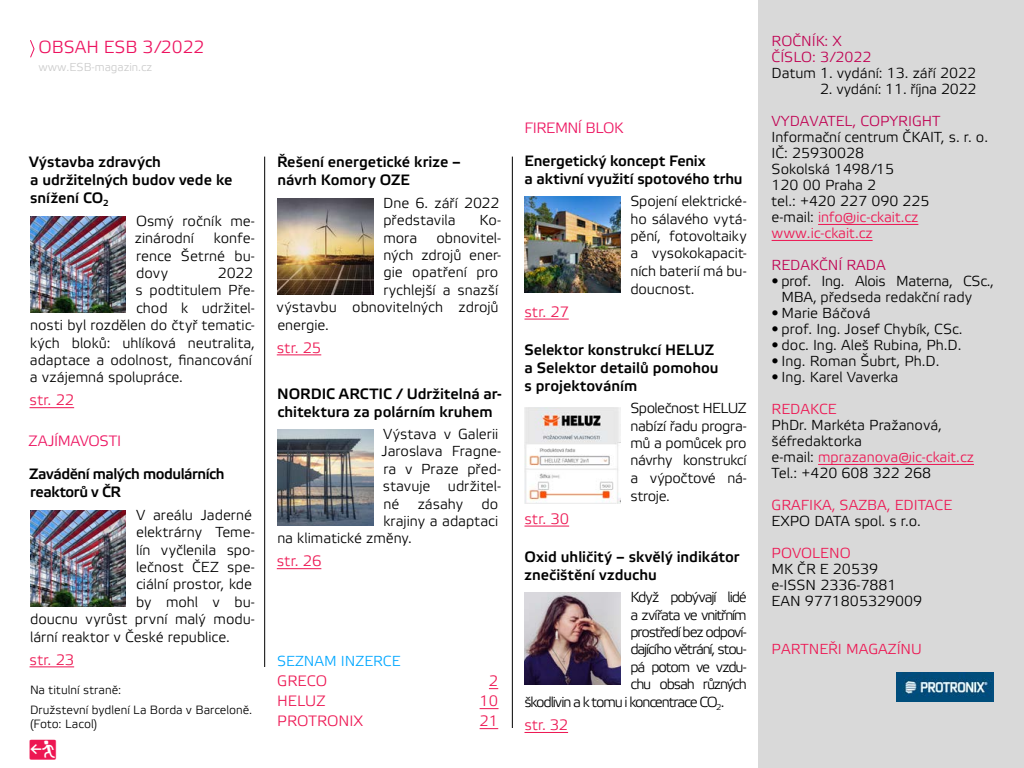
<style>
.page{position:relative;width:1024px;height:768px;background:#fff}
.page>*{position:absolute;margin:0;border:0;box-sizing:border-box;transform-origin:0 0}
.t1{font:20px "Etelka Medium Pro";color:#ed1652}
.t2{font:17.5px "Etelka Light Pro";color:#ed125f}
.t3{font:15px/18px "Etelka Medium Pro";color:#000}
.t4{font:15px "Etelka Light Pro";color:#ed1652}
.t5{font:15px/18px "Etelka Medium Pro";letter-spacing:-.03em;color:#000}
.t6{font:15px "Etelka Light Pro";letter-spacing:-.03em;color:#ed125f}
.t7{font:14.5px/16px "Etelka Light Pro";color:#000}
.t8{font:14.5px "Etelka Light Pro";letter-spacing:-.08em;color:#000}
.t9{font:14.5px/16px "Etelka Light Pro";letter-spacing:-.02em;color:#000}
.t10{font:14.5px "Etelka Light Pro";color:#ed1652}
.t11{font:14.5px/16px "Etelka Light Pro";color:#c00051}
.t12{font:14.5px "Etelka Light Pro";letter-spacing:-.07em;color:#000}
.t13{font:14.5px "Etelka Light Pro";color:#00a7ff}
.t14{font:12px/19.4px "Etelka Light Pro";color:#000}
.t15{font:11.5px "Etelka Light Pro";color:#cbcbcb}
.s1{color:#ed1652}
.s2{font-family:"Helvetica Neue LT Pro";font-weight:100;font-stretch:expanded}
</style>
<div class="page">
<hr style="left:277px;top:355px;width:44px;height:1px;background:#ed1652">
<hr style="left:277px;top:568px;width:44px;height:1px;background:#ed1652">
<img style="left:277px;top:199px;width:96px;height:96px">
<img style="left:277px;top:430px;width:96px;height:96px">
<hr style="left:30px;top:407px;width:44px;height:1px;background:#ed1652">
<img style="left:30px;top:217px;width:96px;height:96px">
<img style="left:30px;top:511px;width:96px;height:96px">
<hr style="left:30px;top:667px;width:44px;height:1px;background:#ed1652">
<div style="left:758px;top:0;width:266px;height:768px;background:#d9d9d9"></div>
<hr style="left:818px;top:224px;width:100px;height:1px;background:#ed1652">
<hr style="left:772px;top:240px;width:101px;height:1px;background:#ed1652">
<hr style="left:818px;top:464px;width:156px;height:1px;background:#ed1652">
<hr style="left:512px;top:157px;width:1px;height:571px;background:#000">
<hr style="left:264px;top:157px;width:1px;height:510px;background:#000">
<img style="left:896px;top:672px;width:98px;height:29px">
<svg style="left:480px;top:708px;width:19px;height:1px"></svg>
<svg style="left:480px;top:728px;width:18px;height:1px"></svg>
<svg style="left:30px;top:40px;width:5px;height:18px"></svg>
<hr style="left:524px;top:319px;width:45px;height:1px;background:#ed1652">
<hr style="left:524px;top:526px;width:45px;height:1px;background:#ed1652">
<hr style="left:524px;top:732px;width:44px;height:1px;background:#ed1652">
<img style="left:524px;top:196px;width:96px;height:96px">
<img style="left:524px;top:407px;width:96px;height:96px">
<img style="left:524px;top:593px;width:96px;height:91px">
<p class="t2" style="left:38px;top:37px;width:168px">OBSAH ESB 3/2022</p>
<p class="t15" style="left:38px;top:61px;width:115px">www.ESB-magazin.cz</p>
<p class="t3" style="left:29px;top:154px;width:205px">Výstavba zdravých<br>a udržitelných budov vede ke snížení CO<sub>2</sub></p>
<p class="t7" style="left:135px;top:213px;width:122px;line-height:17.4px">Osmý ročník me&shy;zinárodní</p>
<p class="t7" style="left:136px;top:230px;width:120px;line-height:17.4px;text-align:justify;text-indent:78px">konfe&shy;rence Šetrné bu&shy;dovy</p>
<p class="t7" style="left:218px;top:266px;width:37px">2022</p>
<p class="t7" style="left:136px;top:283px;width:121px">s podtitulem Pře-</p>
<p class="t7" style="left:136px;top:301px;width:121px">chod k udržitel-</p>
<p class="t7" style="left:30px;top:318px;width:226px">nosti byl rozdělen do čtyř tematic-</p>
<p class="t7" style="left:30px;top:336px;width:226px">kých bloků: uhlíková neutralita,</p>
<p class="t7" style="left:30px;top:353px;width:224px">adaptace a odolnost, financování</p>
<p class="t7" style="left:30px;top:370px;width:154px">a vzájemná spolupráce.</p>
<p class="t4" style="left:30px;top:392px;width:46px">str. 22</p>
<p class="t6" style="left:28px;top:433px;width:94px">ZAJÍMAVOSTI</p>
<p class="t5" style="left:29px;top:466px;width:197px">Zavádění malých modulárních reaktorů v ČR</p>
<p class="t7" style="left:136px;top:508px;width:118px">V areálu Jaderné</p>
<p class="t7" style="left:136px;top:525px;width:120px">elektrárny Teme-</p>
<p class="t7" style="left:136px;top:543px;width:120px">lín vyčlenila spo-</p>
<p class="t7" style="left:136px;top:560px;width:120px">lečnost ČEZ spe-</p>
<p class="t7" style="left:136px;top:577px;width:118px">ciální prostor, kde</p>
<p class="t7" style="left:136px;top:595px;width:120px">by mohl v bu-</p>
<p class="t7" style="left:30px;top:612px;width:226px">doucnu vyrůst první malý modu-</p>
<p class="t7" style="left:30px;top:630px;width:201px">lární reaktor v České republice.</p>
<p class="t4" style="left:30px;top:651px;width:46px">str. 23</p>
<p class="t14" style="left:30px;top:681px;width:224px">Na titulní straně:<br>Družstevní bydlení La Borda v Barceloně.</p>
<p class="t14" style="left:30px;top:715px;width:69px">(Foto: Lacol)</p>
<h1 class="t1" style="left:29px;top:737px;width:29px">q</h1>
<p class="t3" style="left:277px;top:154px;width:185px">Řešení energetické krize – návrh Komory OZE</p>
<p class="t7" style="left:383px;top:195px;width:118px;line-height:17.4px">Dne 6. září 2022 představila</p>
<p class="t7" style="left:480px;top:213px;width:23px">Ko-</p>
<p class="t7" style="left:383px;top:231px;width:35px">mora</p>
<p class="t7" style="left:436px;top:231px;width:66px">obnovitel-</p>
<p class="t7" style="left:383px;top:248px;width:119px">ných zdrojů ener-</p>
<p class="t7" style="left:383px;top:265px;width:117px">gie opatření pro</p>
<p class="t7" style="left:383px;top:283px;width:116px">rychlejší a snazší</p>
<p class="t7" style="left:277px;top:300px;width:224px">výstavbu obnovitelných zdrojů</p>
<p class="t7" style="left:277px;top:318px;width:53px">energie.</p>
<p class="t4" style="left:277px;top:339px;width:46px">str. 25</p>
<p class="t3" style="left:277px;top:385px;width:226px">NORDIC ARCTIC / Udržitelná ar&shy;chitektura za polárním kruhem</p>
<p class="t7" style="left:382px;top:426px;width:121px;line-height:17.4px">Výstava v Galerii<br>Jaroslava Fragne&shy;ra v Praze před&shy;stavuje udržitel&shy;né</p>
<p class="t7" style="left:418px;top:497px;width:47px">zásahy</p>
<p class="t7" style="left:482px;top:497px;width:18px">do</p>
<p class="t7" style="left:383px;top:514px;width:116px">krajiny a adaptaci</p>
<p class="t7" style="left:277px;top:531px;width:136px">na klimatické změny.</p>
<p class="t4" style="left:277px;top:553px;width:46px">str. 26</p>
<p class="t13" style="left:277px;top:654px;width:125px">SEZNAM INZERCE</p>
<p class="t4" style="left:277px;top:673px;width:51px">GRECO</p>
<p class="t4" style="left:489px;top:673px;width:11px">2</p>
<p class="t4" style="left:277px;top:693px;width:50px">HELUZ</p>
<p class="t4" style="left:480px;top:693px;width:20px">10</p>
<p class="t4" style="left:277px;top:713px;width:88px">PROTRONIX</p>
<p class="t4" style="left:480px;top:713px;width:20px">21</p>
<p class="t6" style="left:524px;top:120px;width:100px">FIREMNÍ BLOK</p>
<p class="t3" style="left:524px;top:153px;width:220px">Energetický koncept Fenix<br>a aktivní využití spotového trhu</p>
<p class="t7" style="left:630px;top:193px;width:118px;line-height:17.5px;text-align:justify">Spojení elektrické&shy;ho sálavého vytá&shy;pění, fotovoltaiky a vysokokapacit&shy;ních baterií má bu&shy;doucnost.</p>
<p class="t4" style="left:524px;top:304px;width:46px">str. 27</p>
<p class="t3" style="left:524px;top:342px;width:196px">Selektor konstrukcí HELUZ a Selektor detailů pomohou s projektováním</p>
<p class="t7" style="left:630px;top:400px;width:118px;line-height:17.5px;text-align:justify">Společnost HELUZ nabízí řadu progra&shy;mů a pomůcek pro návrhy konstrukcí a výpočtové ná&shy;stroje.</p>
<p class="t4" style="left:524px;top:511px;width:46px">str. 30</p>
<p class="t3" style="left:524px;top:549px;width:217px">Oxid uhličitý – skvělý indikátor znečištění vzduchu</p>
<p class="t8" style="left:630px;top:590px;width:118px">Když pobývají lidé</p>
<p class="t12" style="left:630px;top:607px;width:118px">a zvířata ve vnitřním</p>
<p class="t8" style="left:630px;top:624px;width:118px">prostředí bez odpoví-</p>
<p class="t8" style="left:630px;top:642px;width:118px">dajícího větrání, stou-</p>
<p class="t8" style="left:630px;top:659px;width:118px">pá potom ve vzdu-</p>
<p class="t8" style="left:630px;top:677px;width:118px">chu obsah různých</p>
<p class="t8" style="left:525px;top:695px;width:201px">škodlivin a k tomu i koncentrace CO<sub>2</sub>.</p>
<p class="t4" style="left:524px;top:717px;width:45px">str. 32</p>
<p class="t11" style="left:772px;top:34px;width:101px">ROČNÍK: X<br>ČÍSLO: 3/2022</p>
<p class="t7" style="left:772px;top:66px;width:206px">Datum 1. vydání: 13. září 2022</p>
<p class="t7" style="left:820px;top:82px;width:158px">2. vydání: 11. října 2022</p>
<p class="t11" style="left:772px;top:114px;width:170px">VYDAVATEL, COPYRIGHT</p>
<p class="t7" style="left:772px;top:130px;width:218px">Informační centrum ČKAIT, s. r. o.<br>IČ: 25930028<br>Sokolská 1498/15<br>120 00 Praha 2<br>tel.: +420 227 090 225<br>e-mail: <span class="s1">info@ic-ckait.cz www.ic-ckait.cz</span></p>
<p class="t11" style="left:772px;top:258px;width:116px">REDAKČNÍ RADA</p>
<p class="t9" style="left:782px;top:274px;width:214px;text-indent:-10px"><span class="s2">•</span> prof. Ing. Alois Materna, CSc.,<br>MBA, předseda redakční rady</p>
<p class="t7" style="left:772px;top:306px;width:100px"><span class="s2">•</span> Marie Báčová</p>
<p class="t7" style="left:772px;top:322px;width:192px"><span class="s2">•</span> prof. Ing. Josef Chybík, CSc.</p>
<p class="t7" style="left:772px;top:338px;width:191px"><span class="s2">•</span> doc. Ing. Aleš Rubina, Ph.D.</p>
<p class="t7" style="left:772px;top:354px;width:169px"><span class="s2">•</span> Ing. Roman Šubrt, Ph.D.</p>
<p class="t7" style="left:772px;top:370px;width:128px"><span class="s2">•</span> Ing. Karel Vaverka</p>
<p class="t10" style="left:772px;top:401px;width:67px">REDAKCE</p>
<p class="t7" style="left:772px;top:418px;width:204px">PhDr. Markéta Pražanová, šéfredaktorka<br>e-mail: <span class="s1">mprazanova@ic-ckait.cz<br></span>Tel.: +420 608 322 268</p>
<p class="t10" style="left:772px;top:497px;width:182px">GRAFIKA, SAZBA, EDITACE</p>
<p class="t7" style="left:772px;top:514px;width:151px">EXPO DATA spol. s r.o.</p>
<p class="t10" style="left:772px;top:545px;width:81px">POVOLENO</p>
<p class="t7" style="left:772px;top:562px;width:152px">MK ČR E 20539 e-ISSN 2336-7881<br>EAN 9771805329009</p>
<p class="t10" style="left:772px;top:641px;width:152px">PARTNEŘI MAGAZÍNU</p>
</div>
